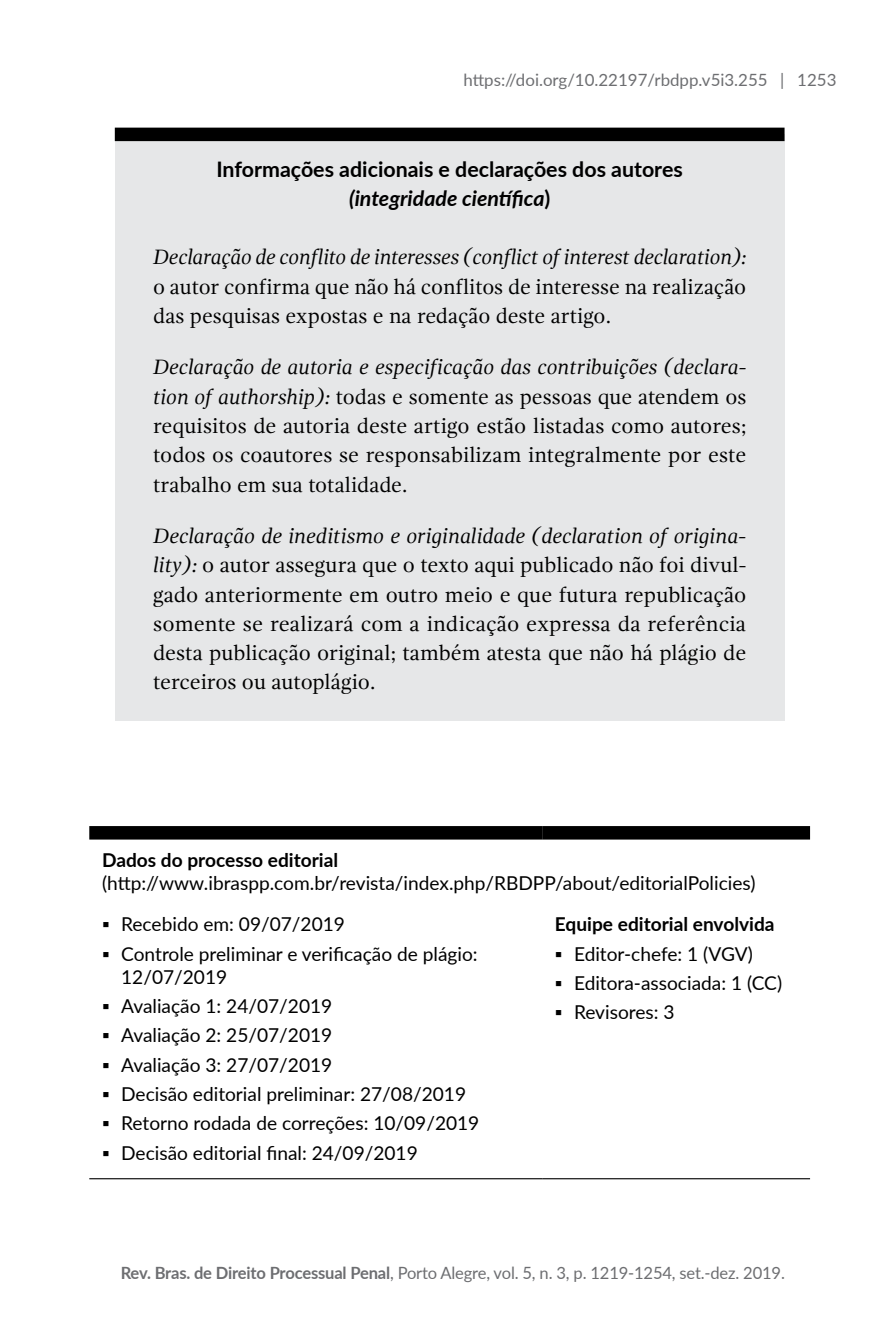
<style>
.page{position:relative;width:893px;height:1340px;background:#fff}
.page>*{position:absolute;margin:0;border:0;box-sizing:border-box;transform-origin:0 0}
.t1{font:21.38px/29.2px "Gandhi Serif";color:#000;text-align:justify}
.t2{font:700 21.38px/29.2px "Lato";color:#000;text-align:center}
.t3{font:italic 21.38px "Gandhi Serif";letter-spacing:-.005em;color:#000}
.t4{font:19.12px/22.9px "Lato";color:#000}
.t5{font:700 19.12px "Lato";color:#000}
.t6{font:16.88px "Lato";letter-spacing:-.01em;color:#6d6e71}
.s1{font-style:italic}
.s2{font-weight:700}
</style>
<div class="page">
<div style="left:115px;top:134px;width:669px;height:587px;background:#e6e7e8"></div>
<div style="left:115px;top:128px;width:669px;height:13px;background:#000"></div>
<div style="left:89px;top:826px;width:453px;height:13px;background:#000"></div>
<div style="left:542px;top:826px;width:268px;height:13px;background:#000"></div>
<hr style="left:89px;top:1178px;width:453px;height:1px;background:#000">
<hr style="left:542px;top:1178px;width:268px;height:1px;background:#000">
<p class="t6" style="left:463px;top:67px;width:323px">https://doi.org/10.22197/rbdpp.v5i3.255 |</p>
<p class="t6" style="left:797px;top:67px;width:41px">1253</p>
<p class="t2" style="left:216px;top:154px;width:468px">Informações adicionais e declarações dos autores <span class="s1">(integridade científica</span>)</p>
<p class="t3" style="left:153px;top:245px;width:595px">Declaração de conflito de interesses (conflict of interest declaration):</p>
<p class="t1" style="left:153px;top:272px;width:595px">o autor confirma que não há conflitos de interesse na realização das pesquisas expostas e na redação deste artigo.</p>
<p class="t1" style="left:153px;top:353px;width:595px"><span class="s1">Declaração de autoria e especificação das contribuições (declara&shy;tion of authorship):</span> todas e somente as pessoas que atendem os requisitos de autoria deste artigo estão listadas como autores; todos os coautores se responsabilizam integralmente por este trabalho em sua totalidade.</p>
<p class="t1" style="left:153px;top:521px;width:595px"><span class="s1">Declaração de ineditismo e originalidade (declaration of origina&shy;lity):</span> o autor assegura que o texto aqui publicado não foi divul&shy;gado anteriormente em outro meio e que futura republicação somente se realizará com a indicação expressa da referência desta publicação original; também atesta que não há plágio de terceiros ou autoplágio.</p>
<p class="t5" style="left:102px;top:846px;width:238px">Dados do processo editorial</p>
<p class="t4" style="left:102px;top:871px;width:655px">(http://www.ibraspp.com.br/revista/index.php/RBDPP/about/editorialPolicies)</p>
<p class="t4" style="left:102px;top:912px;width:244px">▪ Recebido em: 09/07/2019</p>
<p class="t4" style="left:121px;top:941px;width:358px;text-indent:-19px">▪ Controle preliminar e verificação de plágio:<br>12/07/2019</p>
<p class="t4" style="left:102px;top:993px;width:232px">▪ Avaliação 1: 24/07/2019</p>
<p class="t4" style="left:102px;top:1022px;width:232px">▪ Avaliação 2: 25/07/2019</p>
<p class="t4" style="left:102px;top:1052px;width:232px">▪ Avaliação 3: 27/07/2019</p>
<p class="t4" style="left:102px;top:1081px;width:366px">▪ Decisão editorial preliminar: 27/08/2019</p>
<p class="t4" style="left:102px;top:1110px;width:379px">▪ Retorno rodada de correções: 10/09/2019</p>
<p class="t4" style="left:102px;top:1140px;width:317px">▪ Decisão editorial final: 24/09/2019</p>
<p class="t5" style="left:555px;top:910px;width:221px">Equipe editorial envolvida</p>
<p class="t4" style="left:555px;top:941px;width:200px">▪ Editor-chefe: 1 (VGV)</p>
<p class="t4" style="left:555px;top:970px;width:229px">▪ Editora-associada: 1 (CC)</p>
<p class="t4" style="left:555px;top:999px;width:121px">▪ Revisores: 3</p>
<p class="t6" style="left:121px;top:1260px;width:666px"><span class="s2">Rev. Bras. de Direito Processual Penal</span>, Porto Alegre, vol. 5, n. 3, p. 1219-1254, set.-dez. 2019.</p>
</div>
